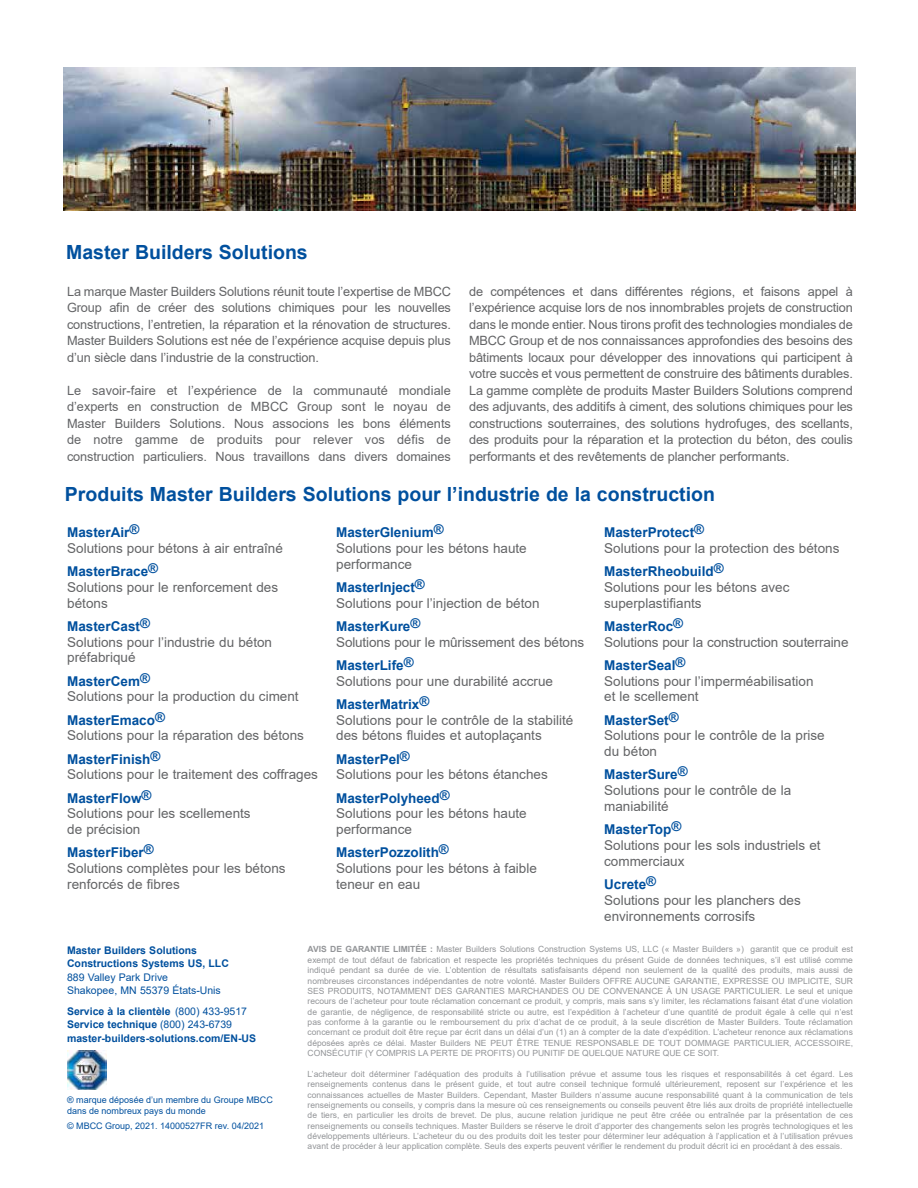
<style>
.page{position:relative;width:918px;height:1188px;background:#fff}
.page>*{position:absolute;margin:0;border:0;box-sizing:border-box;transform-origin:0 0}
.t1{font:700 19.5px "Arial";color:#00509e}
.t2{font:13.5px/15.8px "Arial";color:#636466}
.t3{font:700 13.5px "Arial";color:#00509e}
.t4{font:12.75px/16.5px "Arial";letter-spacing:-.01em;color:#636466;text-align:justify}
.t5{font:700 10.5px/13.5px "Arial";color:#00509e}
.t6{font:10.5px/13.5px "Arial";color:#00509e}
.t7{font:9px/11.2px "Arial";color:#00509e}
.t8{font:8.55px/10.4px "Arial";color:#939598;text-align:justify}
.s1{font-weight:400}
.s2{font-weight:700}
</style>
<div class="page">
<img style="left:63px;top:68px;width:793px;height:143px">
<img style="left:67px;top:1050px;width:39px;height:39px">
<h1 class="t1" style="left:66px;top:239px;width:243px">Master Builders Solutions</h1>
<p class="t4" style="left:67px;top:283px;width:385px">La marque Master Builders Solutions réunit toute l’expertise de MBCC Group afin de créer des solutions chimiques pour les nouvelles constructions, l’entretien, la réparation et la rénovation de structures.<br>Master Builders Solutions est née de l’expérience acquise depuis plus d’un siècle dans l’industrie de la construction.</p>
<p class="t4" style="left:67px;top:382px;width:385px">Le savoir-faire et l’expérience de la communauté mondiale d’experts en construction de MBCC Group sont le noyau de Master Builders Solutions. Nous associons les bons éléments de notre gamme de produits pour relever vos défis de construction particuliers. Nous travaillons dans divers domaines</p>
<p class="t4" style="left:469px;top:283px;width:385px">de compétences et dans différentes régions, et faisons appel à l’expérience acquise lors de nos innombrables projets de construction dans le monde entier. Nous tirons profit des technologies mondiales de MBCC Group et de nos connaissances approfondies des besoins des bâtiments locaux pour développer des innovations qui participent à votre succès et vous permettent de construire des bâtiments durables.<br>La gamme complète de produits Master Builders Solutions comprend des adjuvants, des additifs à ciment, des solutions chimiques pour les constructions souterraines, des solutions hydrofuges, des scellants, des produits pour la réparation et la protection du béton, des coulis performants et des revêtements de plancher performants.</p>
<h1 class="t1" style="left:65px;top:480px;width:652px">Produits Master Builders Solutions pour l’industrie de la construction</h1>
<h2 class="t3" style="left:67px;top:523px;width:74px">MasterAir®</h2>
<h2 class="t2" style="left:67px;top:540px;width:217px">Solutions pour bétons à air entraîné</h2>
<h2 class="t3" style="left:67px;top:562px;width:92px">MasterBrace®</h2>
<h2 class="t2" style="left:67px;top:579px;width:212px">Solutions pour le renforcement des bétons</h2>
<h2 class="t3" style="left:67px;top:617px;width:84px">MasterCast®</h2>
<h2 class="t2" style="left:67px;top:634px;width:206px">Solutions pour l’industrie du béton préfabriqué</h2>
<h2 class="t3" style="left:67px;top:671px;width:84px">MasterCem®</h2>
<h2 class="t2" style="left:67px;top:689px;width:233px">Solutions pour la production du ciment</h2>
<h2 class="t3" style="left:67px;top:710px;width:99px">MasterEmaco®</h2>
<h2 class="t2" style="left:67px;top:728px;width:238px">Solutions pour la réparation des bétons</h2>
<h2 class="t3" style="left:67px;top:749px;width:95px">MasterFinish®</h2>
<h2 class="t2" style="left:67px;top:767px;width:252px">Solutions pour le traitement des coffrages</h2>
<h2 class="t3" style="left:67px;top:788px;width:86px">MasterFlow®</h2>
<h2 class="t2" style="left:67px;top:806px;width:185px">Solutions pour les scellements de précision</h2>
<h2 class="t3" style="left:67px;top:843px;width:88px">MasterFiber®</h2>
<h2 class="t2" style="left:67px;top:861px;width:220px">Solutions complètes pour les bétons renforcés de fibres</h2>
<h2 class="t3" style="left:336px;top:523px;width:109px">MasterGlenium®</h2>
<h2 class="t2" style="left:336px;top:540px;width:192px">Solutions pour les bétons haute performance</h2>
<h2 class="t3" style="left:336px;top:578px;width:90px">MasterInject®</h2>
<h2 class="t2" style="left:336px;top:595px;width:205px">Solutions pour l’injection de béton</h2>
<h2 class="t3" style="left:336px;top:617px;width:86px">MasterKure®</h2>
<h2 class="t2" style="left:336px;top:634px;width:249px">Solutions pour le mûrissement des bétons</h2>
<h2 class="t3" style="left:336px;top:656px;width:79px">MasterLife®</h2>
<h2 class="t2" style="left:336px;top:673px;width:218px">Solutions pour une durabilité accrue</h2>
<h2 class="t3" style="left:336px;top:695px;width:95px">MasterMatrix®</h2>
<h2 class="t2" style="left:336px;top:712px;width:239px">Solutions pour le contrôle de la stabilité des bétons fluides et autoplaçants</h2>
<h2 class="t3" style="left:336px;top:749px;width:75px">MasterPel®</h2>
<h2 class="t2" style="left:336px;top:767px;width:213px">Solutions pour les bétons étanches</h2>
<h2 class="t3" style="left:336px;top:788px;width:115px">MasterPolyheed®</h2>
<h2 class="t2" style="left:336px;top:806px;width:192px">Solutions pour les bétons haute performance</h2>
<h2 class="t3" style="left:336px;top:843px;width:114px">MasterPozzolith®</h2>
<h2 class="t2" style="left:336px;top:860px;width:202px">Solutions pour les bétons à faible teneur en eau</h2>
<h2 class="t3" style="left:604px;top:523px;width:101px">MasterProtect®</h2>
<h2 class="t2" style="left:604px;top:540px;width:237px">Solutions pour la protection des bétons</h2>
<h2 class="t3" style="left:604px;top:562px;width:121px">MasterRheobuild®</h2>
<h2 class="t2" style="left:604px;top:579px;width:187px">Solutions pour les bétons avec superplastifiants</h2>
<h2 class="t3" style="left:604px;top:617px;width:80px">MasterRoc®</h2>
<h2 class="t2" style="left:604px;top:634px;width:246px">Solutions pour la construction souterraine</h2>
<h2 class="t3" style="left:604px;top:656px;width:83px">MasterSeal®</h2>
<h2 class="t2" style="left:604px;top:673px;width:211px">Solutions pour l’imperméabilisation et le scellement</h2>
<h2 class="t3" style="left:604px;top:710px;width:76px">MasterSet®</h2>
<h2 class="t2" style="left:604px;top:728px;width:222px">Solutions pour le contrôle de la prise du béton</h2>
<h2 class="t3" style="left:604px;top:765px;width:85px">MasterSure®</h2>
<h2 class="t2" style="left:604px;top:783px;width:189px">Solutions pour le contrôle de la maniabilité</h2>
<h2 class="t3" style="left:604px;top:820px;width:79px">MasterTop®</h2>
<h2 class="t2" style="left:604px;top:837px;width:218px">Solutions pour les sols industriels et commerciaux</h2>
<h2 class="t3" style="left:604px;top:875px;width:53px">Ucrete®</h2>
<h2 class="t2" style="left:604px;top:892px;width:198px">Solutions pour les planchers des environnements corrosifs</h2>
<p class="t5" style="left:67px;top:944px;width:163px">Master Builders Solutions<br>Constructions Systems US, LLC</p>
<p class="t6" style="left:67px;top:970px;width:155px">889 Valley Park Drive<br>Shakopee, MN 55379 États-Unis</p>
<p class="t5" style="left:67px;top:1004px;width:191px">Service à la clientèle <span class="s1">(800) 433-9517<br></span>Service technique <span class="s1">(800) 243-6739 </span>master-builders-solutions.com/EN-US</p>
<p class="t7" style="left:67px;top:1094px;width:207px">® marque déposée d’un membre du Groupe MBCC dans de nombreux pays du monde</p>
<p class="t7" style="left:67px;top:1120px;width:199px">© MBCC Group, 2021. 14000527FR rev. 04/2021</p>
<p class="t8" style="left:308px;top:944px;width:547px"><span class="s2">AVIS DE GARANTIE LIMITÉE :</span> Master Builders Solutions Construction Systems US, LLC (« Master Builders ») garantit que ce produit est exempt de tout défaut de fabrication et respecte les propriétés techniques du présent Guide de données techniques, s’il est utilisé comme indiqué pendant sa durée de vie. L’obtention de résultats satisfaisants dépend non seulement de la qualité des produits, mais aussi de nombreuses circonstances indépendantes de notre volonté. Master Builders OFFRE AUCUNE GARANTIE, EXPRESSE OU IMPLICITE, SUR SES PRODUITS, NOTAMMENT DES GARANTIES MARCHANDES OU DE CONVENANCE À UN USAGE PARTICULIER. Le seul et unique recours de l’acheteur pour toute réclamation concernant ce produit, y compris, mais sans s’y limiter, les réclamations faisant état d’une violation de garantie, de négligence, de responsabilité stricte ou autre, est l’expédition à l’acheteur d’une quantité de produit égale à celle qui n’est pas conforme à la garantie ou le remboursement du prix d’achat de ce produit, à la seule discrétion de Master Builders. Toute réclamation concernant ce produit doit être reçue par écrit dans un délai d’un (1) an à compter de la date d’expédition. L’acheteur renonce aux réclamations déposées après ce délai. Master Builders NE PEUT ÊTRE TENUE RESPONSABLE DE TOUT DOMMAGE PARTICULIER, ACCESSOIRE, CONSÉCUTIF (Y COMPRIS LA PERTE DE PROFITS) OU PUNITIF DE QUELQUE NATURE QUE CE SOIT.</p>
<p class="t8" style="left:308px;top:1069px;width:547px">L’acheteur doit déterminer l’adéquation des produits à l’utilisation prévue et assume tous les risques et responsabilités à cet égard. Les renseignements contenus dans le présent guide, et tout autre conseil technique formulé ultérieurement, reposent sur l’expérience et les connaissances actuelles de Master Builders. Cependant, Master Builders n’assume aucune responsabilité quant à la communication de tels renseignements ou conseils, y compris dans la mesure où ces renseignements ou conseils peuvent être liés aux droits de propriété intellectuelle de tiers, en particulier les droits de brevet. De plus, aucune relation juridique ne peut être créée ou entraînée par la présentation de ces renseignements ou conseils techniques. Master Builders se réserve le droit d’apporter des changements selon les progrès technologiques et les développements ultérieurs. L’acheteur du ou des produits doit les tester pour déterminer leur adéquation à l’application et à l’utilisation prévues avant de procéder à leur application complète. Seuls des experts peuvent vérifier le rendement du produit décrit ici en procédant à des essais.</p>
</div>
